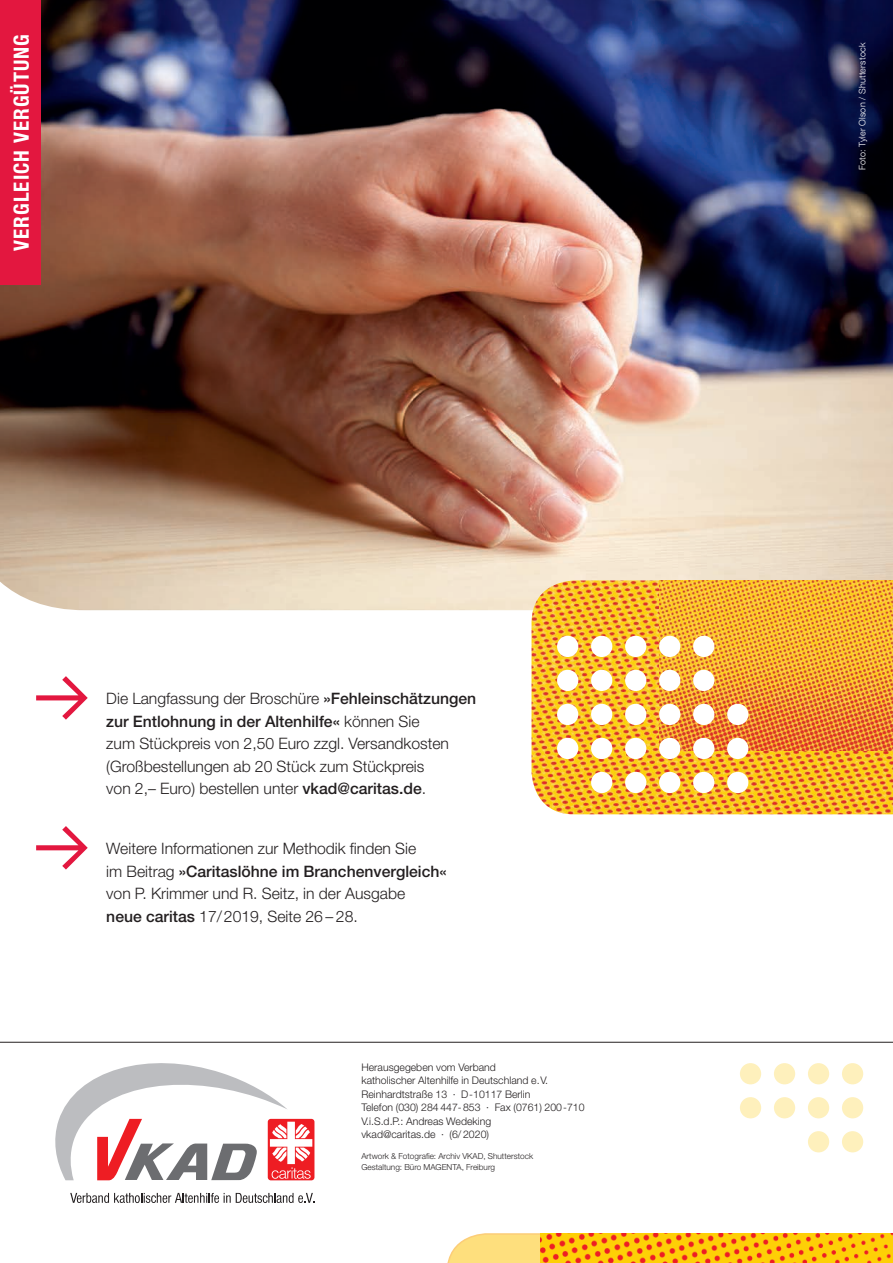
<style>
.page{position:relative;width:893px;height:1263px;background:#fff}
.page>*{position:absolute;margin:0;border:0;box-sizing:border-box;transform-origin:0 0}
.t1{font:700 condensed 21px "Helvetica Neue LT Std";letter-spacing:.05em;color:#fff}
.t2{font:300 15.75px/22.5px "Helvetica Neue LT Std";color:#231f20}
.t3{font:300 10.5px/13.5px "Helvetica Neue LT Std";color:#231f20}
.t4{font:300 9px "Helvetica Neue LT Com";letter-spacing:.02em;color:#fff}
.t5{font:300 8.25px/10.5px "Helvetica Neue LT Std";color:#231f20}
.s1{font-weight:500}
</style>
<div class="page">
<hr style="left:0;top:1042px;width:893px;height:1px;background:#231f20">
<div style="left:842px;top:1063px;width:21px;height:21px;background:#fef0bc;border-radius:50%"></div>
<div style="left:808px;top:1063px;width:21px;height:21px;background:#fef0bc;border-radius:50%"></div>
<div style="left:774px;top:1063px;width:21px;height:21px;background:#fef0bc;border-radius:50%"></div>
<div style="left:740px;top:1063px;width:21px;height:21px;background:#fef0bc;border-radius:50%"></div>
<div style="left:842px;top:1097px;width:21px;height:21px;background:#fef0bc;border-radius:50%"></div>
<div style="left:808px;top:1097px;width:21px;height:21px;background:#fef0bc;border-radius:50%"></div>
<div style="left:774px;top:1097px;width:21px;height:21px;background:#fef0bc;border-radius:50%"></div>
<div style="left:740px;top:1097px;width:21px;height:21px;background:#fef0bc;border-radius:50%"></div>
<div style="left:842px;top:1131px;width:21px;height:21px;background:#fef0bc;border-radius:50%"></div>
<div style="left:808px;top:1131px;width:21px;height:21px;background:#fef0bc;border-radius:50%"></div>
<div style="left:268px;top:1119px;width:46px;height:61px;background:#ee1d23;border-radius:3px"></div>
<svg style="left:70px;top:1193px;width:244px;height:10px"></svg>
<svg style="left:55px;top:1063px;width:257px;height:117px"></svg>
<svg style="left:447px;top:1233px;width:93px;height:30px;background:#fde18b"></svg>
<img style="left:540px;top:1233px;width:353px;height:30px">
<img style="left:0;top:0;width:893px;height:610px">
<img style="left:531px;top:580px;width:362px;height:234px">
<img style="left:659px;top:580px;width:234px;height:170px">
<div style="left:693px;top:636px;width:21px;height:21px;background:#fff;border-radius:50%"></div>
<div style="left:659px;top:636px;width:21px;height:21px;background:#fff;border-radius:50%"></div>
<div style="left:625px;top:636px;width:21px;height:21px;background:#fff;border-radius:50%"></div>
<div style="left:591px;top:636px;width:21px;height:21px;background:#fff;border-radius:50%"></div>
<div style="left:557px;top:636px;width:21px;height:21px;background:#fff;border-radius:50%"></div>
<div style="left:693px;top:670px;width:21px;height:21px;background:#fff;border-radius:50%"></div>
<div style="left:659px;top:670px;width:21px;height:21px;background:#fff;border-radius:50%"></div>
<div style="left:625px;top:670px;width:21px;height:21px;background:#fff;border-radius:50%"></div>
<div style="left:591px;top:670px;width:21px;height:21px;background:#fff;border-radius:50%"></div>
<div style="left:591px;top:704px;width:21px;height:21px;background:#fff;border-radius:50%"></div>
<div style="left:591px;top:738px;width:21px;height:21px;background:#fff;border-radius:50%"></div>
<div style="left:591px;top:772px;width:21px;height:21px;background:#fff;border-radius:50%"></div>
<div style="left:557px;top:670px;width:21px;height:21px;background:#fff;border-radius:50%"></div>
<div style="left:557px;top:704px;width:21px;height:21px;background:#fff;border-radius:50%"></div>
<div style="left:557px;top:738px;width:21px;height:21px;background:#fff;border-radius:50%"></div>
<div style="left:693px;top:704px;width:21px;height:21px;background:#fff;border-radius:50%"></div>
<div style="left:659px;top:704px;width:21px;height:21px;background:#fff;border-radius:50%"></div>
<div style="left:625px;top:704px;width:21px;height:21px;background:#fff;border-radius:50%"></div>
<div style="left:693px;top:738px;width:21px;height:21px;background:#fff;border-radius:50%"></div>
<div style="left:693px;top:772px;width:21px;height:21px;background:#fff;border-radius:50%"></div>
<div style="left:659px;top:738px;width:21px;height:21px;background:#fff;border-radius:50%"></div>
<div style="left:659px;top:772px;width:21px;height:21px;background:#fff;border-radius:50%"></div>
<div style="left:625px;top:738px;width:21px;height:21px;background:#fff;border-radius:50%"></div>
<div style="left:625px;top:772px;width:21px;height:21px;background:#fff;border-radius:50%"></div>
<div style="left:727px;top:704px;width:21px;height:21px;background:#fff;border-radius:50%"></div>
<div style="left:727px;top:738px;width:21px;height:21px;background:#fff;border-radius:50%"></div>
<div style="left:727px;top:772px;width:21px;height:21px;background:#fff;border-radius:50%"></div>
<svg style="left:36px;top:676px;width:52px;height:44px"></svg>
<svg style="left:36px;top:826px;width:52px;height:43px"></svg>
<div style="left:0;top:0;width:40px;height:285px;background:#e3173f"></div>
<h1 class="t1" style="left:9px;top:251px;width:218px;rotate:-90deg">VERGLEICH VERGÜTUNG</h1>
<p class="t2" style="left:106px;top:687px;width:371px">Die Langfassung der Broschüre <span class="s1">»Fehleinschätzungen zur Entlohnung in der Altenhilfe«</span> können Sie<br>zum Stückpreis von 2,50 Euro zzgl. Versandkosten (Großbestellungen ab 20 Stück zum Stückpreis<br>von 2,– Euro) bestellen unter <span class="s1">vkad@caritas.de</span>.</p>
<p class="t2" style="left:106px;top:837px;width:342px">Weitere Informationen zur Methodik finden Sie<br>im Beitrag <span class="s1">»Caritaslöhne im Branchenvergleich« </span>von P. Krimmer und R. Seitz, in der Ausgabe<br><span class="s1">neue caritas</span> 17/2019, Seite 26 – 28.</p>
<p class="t3" style="left:361px;top:1060px;width:225px">Herausgegeben vom Verband<br>katholischer Altenhilfe in Deutschland e.V.<br>Reinhardtstraße 13 · D-10117 Berlin<br>Telefon (030) 284 447-853 · Fax (0761) 200-710<br>V.i.S.d.P.: Andreas Wedeking<br>vkad@caritas.de · (6/ 2020)</p>
<p class="t5" style="left:361px;top:1151px;width:173px">Artwork &amp; Fotografie: Archiv VKAD, Shutterstock<br>Gestaltung: Büro MAGENTA, Freiburg</p>
<p class="t4" style="left:857px;top:170px;width:129px;rotate:-90deg">Foto: Tyler Olson / Shutterstock</p>
</div>
